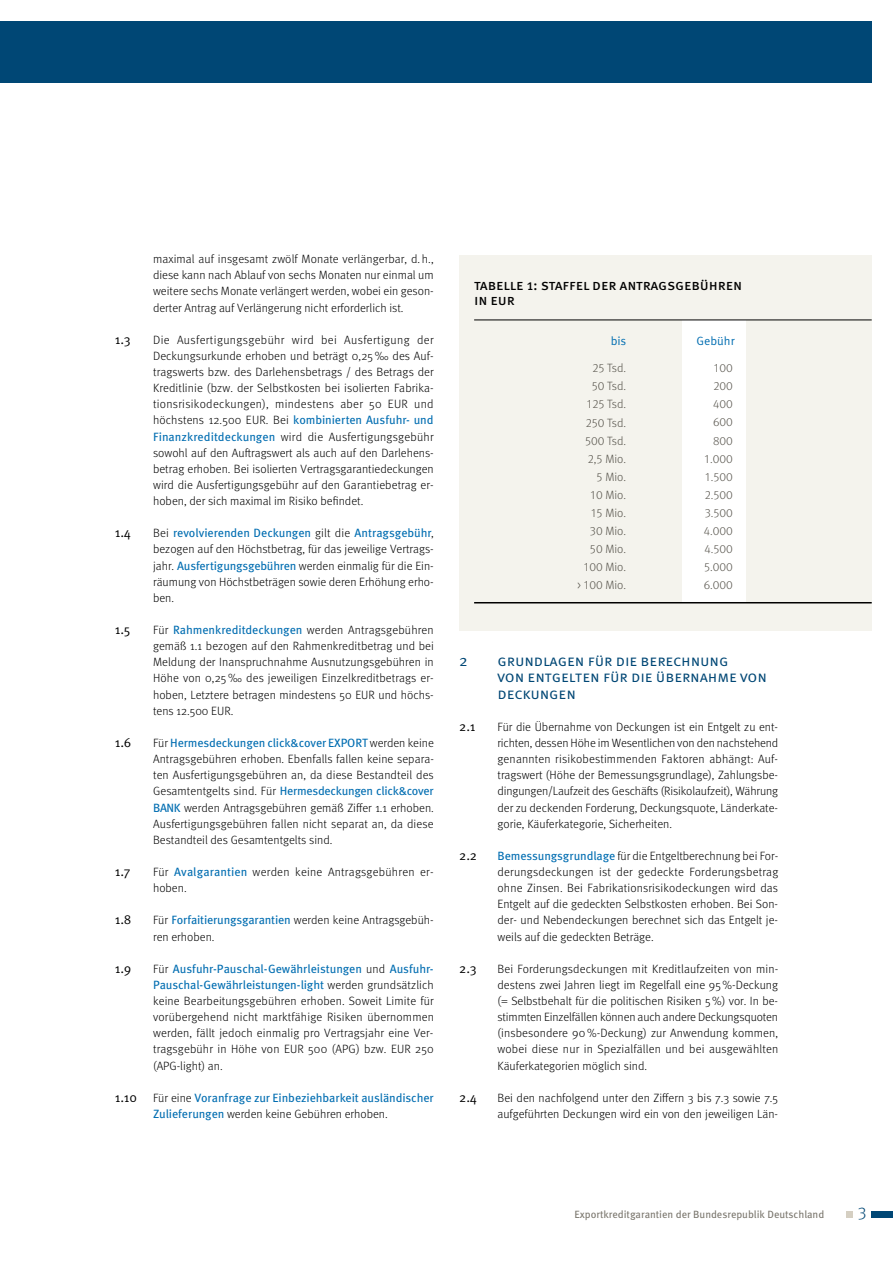
<style>
.page{position:relative;width:893px;height:1263px;background:#fff}
.page>*{position:absolute;margin:0;border:0;box-sizing:border-box;transform-origin:0 0}
.t1{font:300 17.25px "Meta Pro";color:#004775}
.t2{font:15.75px/16.2px "Meta Pro Norm";letter-spacing:-.01em;color:#004775}
.t3{font:15px/15px "Meta Pro";letter-spacing:-.01em;color:#000}
.t4{font:13.2px "Meta Pro Norm";color:#000}
.t5{font:300 12px/16.2px "Meta Pro";color:#000;text-align:justify}
.t6{font:300 12px/18px "Meta Pro";color:#56534b;text-align:right}
.t7{font:12px/16.2px "Meta Pro";color:#006db1}
.t8{font:300 12px/16.2px "Meta Pro";letter-spacing:.02em;color:#000}
.t9{font:12px "Meta Pro Norm";color:#006db1}
.t10{font:10.5px "Meta Pro";letter-spacing:-.005em;color:#7a766d}
.s1{font-weight:400;color:#006db1}
.s2{font-family:"Meta Pro Norm";font-size:13.2px;color:#000}
.s3{font-weight:300;color:#000}
</style>
<div class="page">
<div style="left:872px;top:1211px;width:21px;height:7px;background:#004775"></div>
<div style="left:846px;top:1211px;width:7px;height:7px;background:#d5cfc2"></div>
<div style="left:0;top:21px;width:872px;height:62px;background:#004775"></div>
<div style="left:459px;top:255px;width:413px;height:376px;background:#f4f3ed"></div>
<div style="left:682px;top:320px;width:64px;height:282px;background:#fff"></div>
<hr style="left:474px;top:320px;width:398px;height:1px;background:#000">
<hr style="left:474px;top:602px;width:398px;height:1px;background:#000">
<p class="t5" style="left:153px;top:250px;width:282px">maximal auf insgesamt zwölf Monate verlängerbar, d. h., diese kann nach Ablauf von sechs Monaten nur einmal um weitere sechs Monate verlängert werden, wobei ein geson&shy;derter Antrag auf Verlängerung nicht erforderlich ist.</p>
<p class="t4" style="left:115px;top:329px;width:18px">1.3</p>
<p class="t5" style="left:153px;top:331px;width:282px">Die Ausfertigungsgebühr wird bei Ausfertigung der Deckungsurkunde erhoben und beträgt 0,25‰ des Auf&shy;tragswerts bzw. des Darlehensbetrags / des Betrags der Kreditlinie (bzw. der Selbstkosten bei isolierten Fabrika&shy;tionsrisikodeckungen), mindestens aber 50 EUR und höchstens 12.500 EUR. Bei <span class="s1">kombinierten Ausfuhr- und Finanzkreditdeckungen</span> wird die Ausfertigungsgebühr sowohl auf den Auftragswert als auch auf den Darlehens&shy;betrag erhoben. Bei isolierten Vertragsgarantiedeckungen wird die Ausfertigungsgebühr auf den Garantiebetrag er&shy;hoben, der sich maximal im Risiko befindet.</p>
<p class="t4" style="left:115px;top:523px;width:18px">1.4</p>
<p class="t5" style="left:153px;top:524px;width:282px">Bei <span class="s1">revolvierenden Deckungen</span> gilt die <span class="s1">Antragsgebühr</span>, bezogen auf den Höchstbetrag, für das jeweilige Vertrags&shy;jahr. <span class="s1">Ausfertigungsgebühren</span> werden einmalig für die Ein&shy;räumung von Höchstbeträgen sowie deren Erhöhung erho&shy;ben.</p>
<p class="t4" style="left:115px;top:619px;width:17px">1.5</p>
<p class="t5" style="left:153px;top:621px;width:282px">Für <span class="s1">Rahmenkreditdeckungen</span> werden Antragsgebühren gemäß 1.1 bezogen auf den Rahmenkreditbetrag und bei Meldung der Inanspruchnahme Ausnutzungsgebühren in Höhe von 0,25‰ des jeweiligen Einzelkreditbetrags er&shy;hoben, Letztere betragen mindestens 50 EUR und höchs&shy;tens 12.500 EUR.</p>
<p class="t4" style="left:115px;top:732px;width:18px">1.6</p>
<p class="t5" style="left:153px;top:734px;width:282px">Für <span class="s1">Hermesdeckungen click&amp;cover EXPORT</span> werden keine Antragsgebühren erhoben. Ebenfalls fallen keine separa&shy;ten Ausfertigungsgebühren an, da diese Bestandteil des Gesamtentgelts sind. Für <span class="s1">Hermesdeckungen click&amp;cover BANK</span> werden Antragsgebühren gemäß Ziffer 1.1 erhoben.<br>Ausfertigungsgebühren fallen nicht separat an, da diese Bestandteil des Gesamtentgelts sind.</p>
<p class="t4" style="left:115px;top:861px;width:17px">1.7</p>
<p class="t8" style="left:153px;top:863px;width:282px">Für <span class="s1">Avalgarantien</span> werden keine Antragsgebühren er&shy;hoben.</p>
<p class="t4" style="left:115px;top:910px;width:18px">1.8</p>
<p class="t5" style="left:153px;top:911px;width:282px">Für <span class="s1">Forfaitierungsgarantien</span> werden keine Antragsgebüh&shy;ren erhoben.</p>
<p class="t4" style="left:115px;top:958px;width:18px">1.9</p>
<p class="t5" style="left:153px;top:960px;width:282px">Für <span class="s1">Ausfuhr-Pauschal-Gewährleistungen</span> und <span class="s1">Ausfuhr-Pauschal-Gewährleistungen-light</span> werden grundsätzlich keine Bearbeitungsgebühren erhoben. Soweit Limite für vorübergehend nicht marktfähige Risiken übernommen werden, fällt jedoch einmalig pro Vertragsjahr eine Ver&shy;tragsgebühr in Höhe von EUR 500 (APG) bzw. EUR 250 (APG-light) an.</p>
<p class="t7" style="left:153px;top:1089px;width:282px;text-indent:-38px"><span class="s2">1.10</span> <span class="s3">Für eine</span> Voranfrage zur Einbeziehbarkeit ausländischer<br>Zulieferungen <span class="s3">werden keine Gebühren erhoben.</span></p>
<p class="t3" style="left:474px;top:276px;width:269px">tabelle 1: staffel der antragsgebühren in eur</p>
<p class="t9" style="left:611px;top:332px;width:17px">bis</p>
<p class="t9" style="left:697px;top:332px;width:40px">Gebühr</p>
<p class="t6" style="left:577px;top:359px;width:50px">25 Tsd.<br>50 Tsd.<br>125 Tsd.<br>250 Tsd.<br>500 Tsd.<br>2,5 Mio.<br>5 Mio.<br>10 Mio.<br>15 Mio.<br>30 Mio.<br>50 Mio.<br>100 Mio. &gt; 100 Mio.</p>
<p class="t6" style="left:704px;top:359px;width:31px">100<br>200<br>400<br>600<br>800<br>1.000<br>1.500<br>2.500<br>3.500<br>4.000<br>4.500<br>5.000<br>6.000</p>
<h2 class="t2" style="left:459px;top:652px;width:10px">2</h2>
<h2 class="t2" style="left:497px;top:652px;width:271px">grundlagen für die berechnung<br>von entgelten für die übernahme von deckungen</h2>
<p class="t4" style="left:459px;top:716px;width:18px">2.1</p>
<p class="t5" style="left:497px;top:718px;width:282px">Für die Übernahme von Deckungen ist ein Entgelt zu ent&shy;richten, dessen Höhe im Wesentlichen von den nachstehend genannten risikobestimmenden Faktoren abhängt: Auf&shy;tragswert (Höhe der Bemessungsgrundlage), Zahlungsbe&shy;dingungen/Laufzeit des Geschäfts (Risikolaufzeit), Währung der zu deckenden Forderung, Deckungsquote, Länderkate&shy;gorie, Käuferkategorie, Sicherheiten.</p>
<p class="t4" style="left:459px;top:845px;width:19px">2.2</p>
<p class="t5" style="left:497px;top:847px;width:282px"><span class="s1">Bemessungsgrundlage</span> für die Entgeltberechnung bei For&shy;derungsdeckungen ist der gedeckte Forderungsbetrag ohne Zinsen. Bei Fabrikationsrisikodeckungen wird das Entgelt auf die gedeckten Selbstkosten erhoben. Bei Son&shy;der- und Nebendeckungen berechnet sich das Entgelt je&shy;weils auf die gedeckten Beträge.</p>
<p class="t4" style="left:459px;top:958px;width:19px">2.3</p>
<p class="t5" style="left:497px;top:960px;width:282px">Bei Forderungsdeckungen mit Kreditlaufzeiten von min&shy;destens zwei Jahren liegt im Regelfall eine 95%-Deckung (= Selbstbehalt für die politischen Risiken 5%) vor. In be&shy;stimmten Einzelfällen können auch andere Deckungsquoten (insbesondere 90%-Deckung) zur Anwendung kommen, wobei diese nur in Spezialfällen und bei ausgewählten Käuferkategorien möglich sind.</p>
<p class="t4" style="left:459px;top:1087px;width:19px">2.4</p>
<p class="t5" style="left:497px;top:1089px;width:282px">Bei den nachfolgend unter den Ziffern 3 bis 7.3 sowie 7.5 aufgeführten Deckungen wird ein von den jeweiligen Län-</p>
<p class="t10" style="left:575px;top:1206px;width:251px">Exportkreditgarantien der Bundesrepublik Deutschland</p>
<h1 class="t1" style="left:858px;top:1200px;width:10px">3</h1>
</div>
